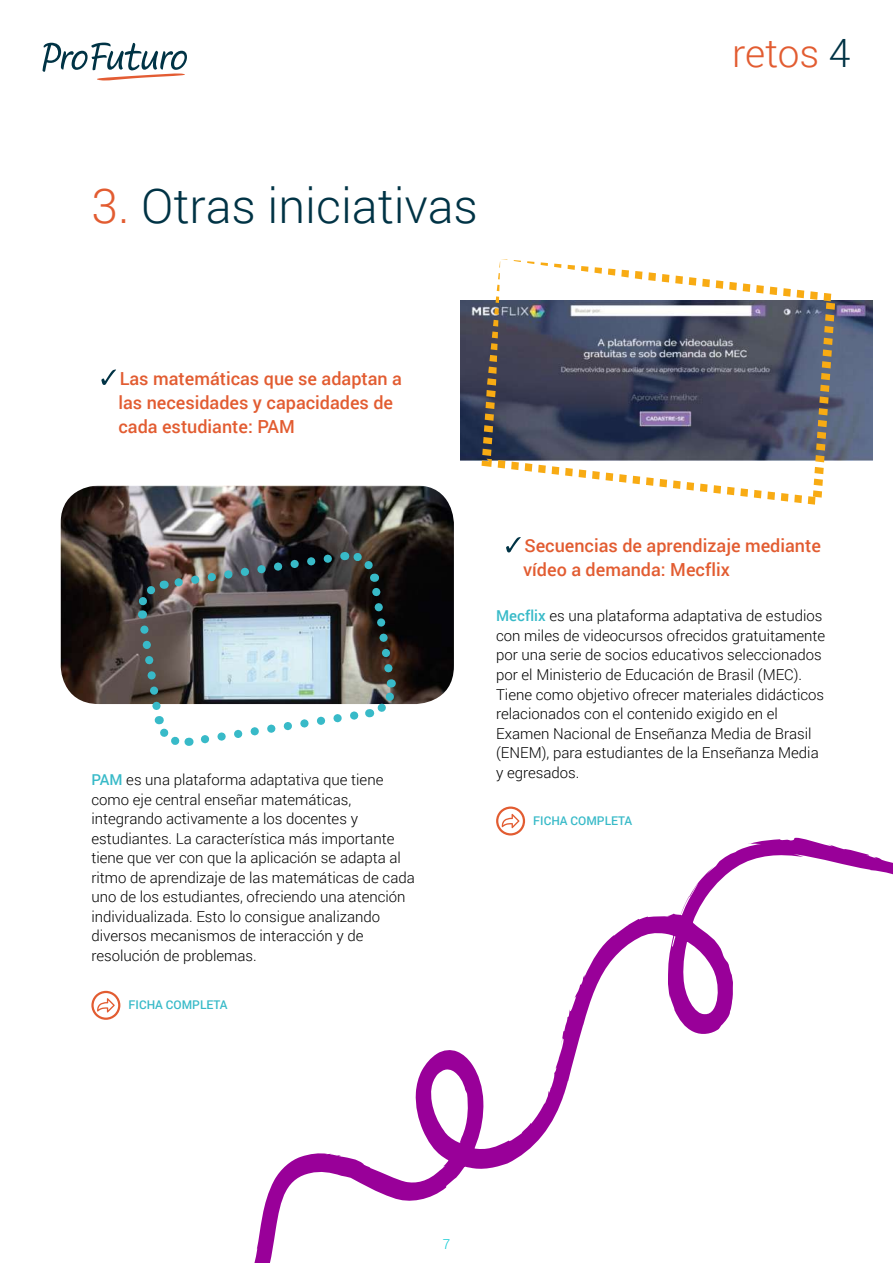
<style>
.page{position:relative;width:893px;height:1263px;background:#fff}
.page>*{position:absolute;margin:0;border:0;box-sizing:border-box;transform-origin:0 0}
.t1{font:300 48px "Roboto";color:#003345}
.t2{font:300 39px "Roboto";letter-spacing:-.005em;color:#e25c31}
.t3{font:500 18px/24px "Roboto";color:#e25c31}
.t4{font:300 15px/19.5px "Roboto";color:#000}
.t5{font:300 13.5px "Roboto";color:#00c7d1}
.t6{font:500 12px "Roboto";color:#38bac8}
.s1{color:#e25c31}
.s2{color:#003345}
.s3{font-weight:500;color:#38bac8}
</style>
<div class="page">
<svg style="left:43px;top:43px;width:144px;height:38px"></svg>
<svg style="left:101px;top:369px;width:15px;height:16px"></svg>
<img style="left:61px;top:485px;width:393px;height:219px">
<svg style="left:506px;top:537px;width:15px;height:15px"></svg>
<img style="left:461px;top:300px;width:412px;height:161px">
<svg style="left:482px;top:259px;width:353px;height:246px"></svg>
<svg style="left:120px;top:837px;width:773px;height:426px"></svg>
<svg style="left:91px;top:991px;width:29px;height:29px"></svg>
<svg style="left:496px;top:806px;width:29px;height:29px"></svg>
<img style="left:133px;top:547px;width:267px;height:199px">
<h1 class="t1" style="left:91px;top:172px;width:388px"><span class="s1">3.</span> Otras iniciativas</h1>
<h2 class="t2" style="left:732px;top:26px;width:120px">retos <span class="s2">4</span></h2>
<p class="t3" style="left:118px;top:366px;width:285px">Las matemáticas que se adaptan a las necesidades y capacidades de cada estudiante: PAM</p>
<p class="t4" style="left:91px;top:769px;width:325px"><span class="s3">PAM</span> es una plataforma adaptativa que tiene como eje central enseñar matemáticas, integrando activamente a los docentes y estudiantes. La característica más importante tiene que ver con que la aplicación se adapta al ritmo de aprendizaje de las matemáticas de cada uno de los estudiantes, ofreciendo una atención individualizada. Esto lo consigue analizando diversos mecanismos de interacción y de resolución de problemas.</p>
<p class="t6" style="left:129px;top:997px;width:101px">FICHA COMPLETA</p>
<p class="t3" style="left:523px;top:533px;width:299px">Secuencias de aprendizaje mediante vídeo a demanda: Mecflix</p>
<p class="t4" style="left:496px;top:606px;width:331px"><span class="s3">Mecflix</span> es una plataforma adaptativa de estudios con miles de videocursos ofrecidos gratuitamente por una serie de socios educativos seleccionados por el Ministerio de Educación de Brasil (MEC).<br>Tiene como objetivo ofrecer materiales didácticos relacionados con el contenido exigido en el Examen Nacional de Enseñanza Media de Brasil (ENEM), para estudiantes de la Enseñanza Media y egresados.</p>
<p class="t6" style="left:533px;top:812px;width:101px">FICHA COMPLETA</p>
<p class="t5" style="left:443px;top:1235px;width:9px">7</p>
</div>
